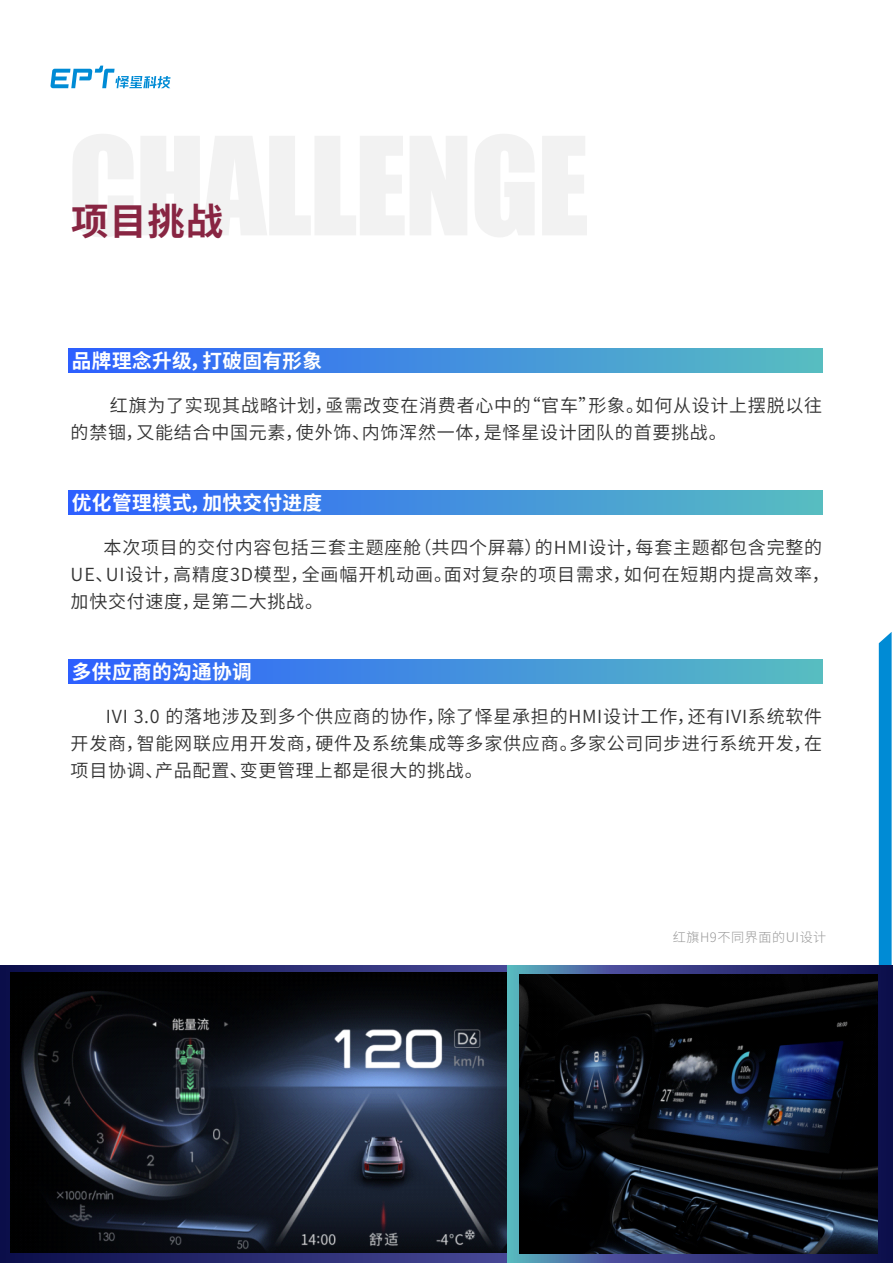
<style>
.page{position:relative;width:893px;height:1263px;background:#fff}
.page>*{position:absolute;margin:0;border:0;box-sizing:border-box;transform-origin:0 0}
.t1{font:700 37.5px "Source Han Sans SC";color:#882542}
.t2{font:700 19.65px "Source Han Sans SC";letter-spacing:.02em;color:#fff}
.t3{font:18px/27px "Source Han Sans SC";letter-spacing:.04em;color:#333}
.t4{font:300 13.2px "Source Han Sans SC";letter-spacing:.04em;color:#999}
</style>
<div class="page">
<svg style="left:879px;top:632px;width:13px;height:333px"></svg>
<div style="left:68px;top:348px;width:754px;height:24px;background:linear-gradient(to right,#2d5fff,#58bdc1)"></div>
<div style="left:68px;top:490px;width:754px;height:24px;background:linear-gradient(to right,#2d5fff,#58bdc1)"></div>
<div style="left:68px;top:659px;width:754px;height:24px;background:linear-gradient(to right,#2d5fff,#58bdc1)"></div>
<svg style="left:0;top:965px;width:508px;height:298px"></svg>
<img style="left:11px;top:973px;width:497px;height:279px">
<svg style="left:508px;top:965px;width:385px;height:298px"></svg>
<img style="left:519px;top:975px;width:358px;height:278px">
<svg style="left:50px;top:66px;width:121px;height:22px"></svg>
<h1 class="t1" style="left:71px;top:200px;width:154px">项目挑战</h1>
<p class="t2" style="left:72px;top:350px;width:252px">品牌理念升级，打破固有形象</p>
<p class="t3" style="left:71px;top:393px;width:753px;text-indent:39px">红旗为了实现其战略计划，亟需改变在消费者心中的“官车”形象。如何从设计上摆脱以往的禁锢，又能结合中国元素，使外饰、内饰浑然一体，是怿星设计团队的首要挑战。</p>
<p class="t2" style="left:72px;top:492px;width:252px">优化管理模式，加快交付进度</p>
<p class="t3" style="left:71px;top:535px;width:761px;text-indent:33px">本次项目的交付内容包括三套主题座舱（共四个屏幕）的HMI设计，每套主题都包含完整的<br>UE、UI设计，高精度3D模型，全画幅开机动画。面对复杂的项目需求，如何在短期内提高效率，加快交付速度，是第二大挑战。</p>
<p class="t2" style="left:72px;top:661px;width:181px">多供应商的沟通协调</p>
<p class="t3" style="left:71px;top:704px;width:753px;text-align:justify;text-indent:35px">IVI 3.0 的落地涉及到多个供应商的协作，除了怿星承担的HMI设计工作，还有IVI系统软件开发商，智能网联应用开发商，硬件及系统集成等多家供应商。多家公司同步进行系统开发，在项目协调、产品配置、变更管理上都是很大的挑战。</p>
<p class="t4" style="left:673px;top:929px;width:155px">红旗H9不同界面的UI设计</p>
</div>
